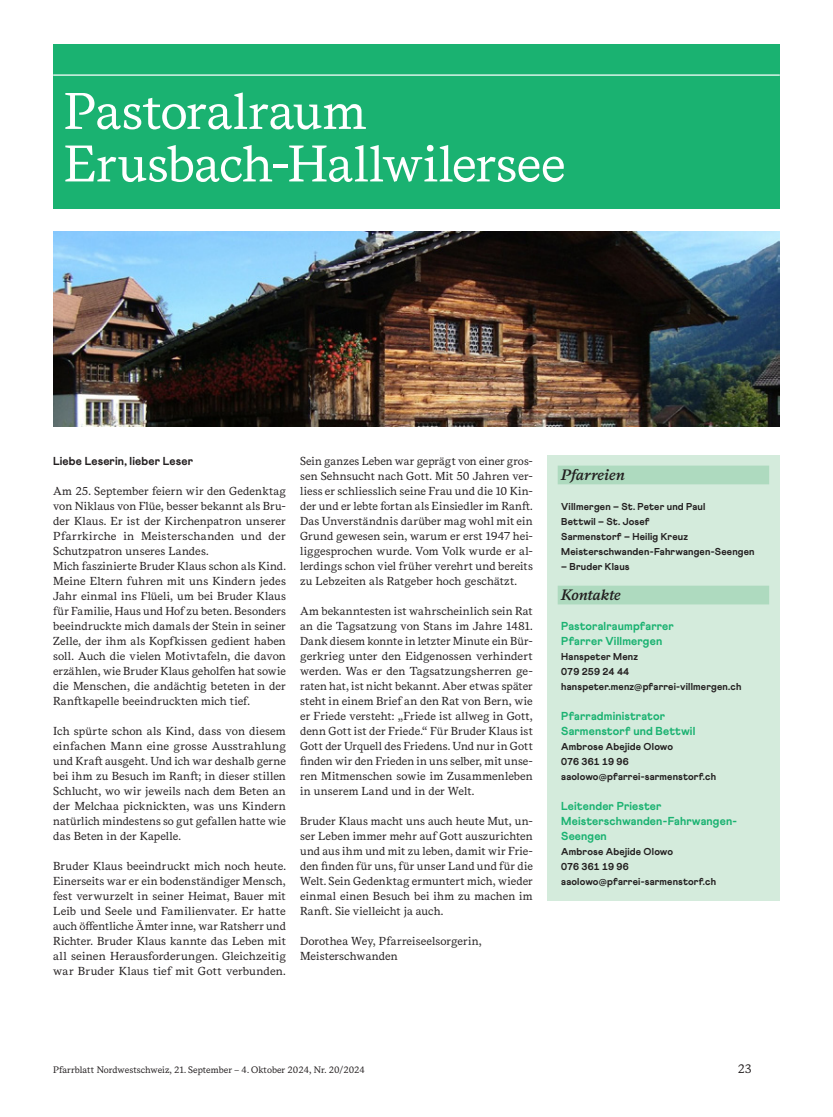
<style>
.page{position:relative;width:833px;height:1117px;background:#fff}
.page>*{position:absolute;margin:0;border:0;box-sizing:border-box;transform-origin:0 0}
.header_pastoral_federation{font:51.25px/52.5px "Messina Serif";letter-spacing:-.015em;color:#fff}
.t1{font:italic 600 15px "Messina Serif";letter-spacing:-.005em;color:#231f20}
.t2{font:12.5px "Messina Serif";color:#231f20}
.paragraph{font:11.5px/15px "Messina Serif";letter-spacing:.005em;color:#231f20;text-align:justify}
.subtitle{font:800 11.5px/15px "Athletics";letter-spacing:.01em;color:#1ab271}
.subheadline-1{font:800 11.5px "Athletics";letter-spacing:.01em;color:#231f20}
.paragraph-2{font:800 10px/15px "Athletics";letter-spacing:.015em;color:#231f20}
.t3{font:9.38px "Messina Serif";color:#231f20}
</style>
<div class="page">
<div style="left:547px;top:455px;width:233px;height:39px;background:#d4ebdc"></div>
<div style="left:557px;top:465px;width:212px;height:19px;background:#aedabf"></div>
<div style="left:547px;top:494px;width:233px;height:90px;background:#d4ebdc"></div>
<div style="left:547px;top:575px;width:233px;height:39px;background:#d4ebdc"></div>
<div style="left:557px;top:585px;width:212px;height:19px;background:#aedabf"></div>
<div style="left:547px;top:605px;width:233px;height:39px;background:#d4ebdc"></div>
<div style="left:547px;top:644px;width:233px;height:60px;background:#d4ebdc"></div>
<div style="left:547px;top:695px;width:233px;height:39px;background:#d4ebdc"></div>
<div style="left:547px;top:734px;width:233px;height:60px;background:#d4ebdc"></div>
<div style="left:547px;top:785px;width:233px;height:39px;background:#d4ebdc"></div>
<div style="left:547px;top:800px;width:233px;height:54px;background:#d4ebdc"></div>
<div style="left:547px;top:839px;width:233px;height:60px;background:#d4ebdc"></div>
<div style="left:53px;top:44px;width:727px;height:165px;background:#1ab271"></div>
<hr style="left:53px;top:74px;width:727px;height:2px;background:#fff">
<img style="left:53px;top:232px;width:727px;height:194px">
<p class="header_pastoral_federation" style="left:64px;top:85px;width:503px">Pastoralraum<br>Erusbach-Hallwilersee</p>
<p class="subheadline-1" style="left:53px;top:454px;width:141px">Liebe Leserin, lieber Leser</p>
<p class="paragraph" style="left:53px;top:483px;width:234px">Am 25. September feiern wir den Gedenktag von Niklaus von Flüe, besser bekannt als Bru&shy;der Klaus. Er ist der Kirchenpatron unserer Pfarrkirche in Meisterschanden und der Schutzpatron unseres Landes.</p>
<p class="paragraph" style="left:53px;top:558px;width:234px">Mich faszinierte Bruder Klaus schon als Kind.<br>Meine Eltern fuhren mit uns Kindern jedes Jahr einmal ins Flüeli, um bei Bruder Klaus für Familie, Haus und Hof zu beten. Besonders beeindruckte mich damals der Stein in seiner Zelle, der ihm als Kopfkissen gedient haben soll. Auch die vielen Motivtafeln, die davon erzählen, wie Bruder Klaus geholfen hat sowie die Menschen, die andächtig beteten in der Ranftkapelle beeindruckten mich tief.</p>
<p class="paragraph" style="left:53px;top:723px;width:234px">Ich spürte schon als Kind, dass von diesem einfachen Mann eine grosse Ausstrahlung und Kraft ausgeht. Und ich war deshalb gerne bei ihm zu Besuch im Ranft; in dieser stillen Schlucht, wo wir jeweils nach dem Beten an der Melchaa picknickten, was uns Kindern natürlich mindestens so gut gefallen hatte wie das Beten in der Kapelle.</p>
<p class="paragraph" style="left:53px;top:858px;width:234px">Bruder Klaus beeindruckt mich noch heute.<br>Einerseits war er ein bodenständiger Mensch, fest verwurzelt in seiner Heimat, Bauer mit Leib und Seele und Familienvater. Er hatte auch öffentliche Ämter inne, war Ratsherr und Richter. Bruder Klaus kannte das Leben mit all seinen Herausforderungen. Gleichzeitig war Bruder Klaus tief mit Gott verbunden.</p>
<p class="paragraph" style="left:300px;top:453px;width:234px">Sein ganzes Leben war geprägt von einer gros&shy;sen Sehnsucht nach Gott. Mit 50 Jahren ver&shy;liess er schliesslich seine Frau und die 10 Kin&shy;der und er lebte fortan als Einsiedler im Ranft.<br>Das Unverständnis darüber mag wohl mit ein Grund gewesen sein, warum er erst 1947 hei&shy;liggesprochen wurde. Vom Volk wurde er al&shy;lerdings schon viel früher verehrt und bereits zu Lebzeiten als Ratgeber hoch geschätzt.</p>
<p class="paragraph" style="left:300px;top:603px;width:234px">Am bekanntesten ist wahrscheinlich sein Rat an die Tagsatzung von Stans im Jahre 1481.<br>Dank diesem konnte in letzter Minute ein Bür&shy;gerkrieg unter den Eidgenossen verhindert werden. Was er den Tagsatzungsherren ge&shy;raten hat, ist nicht bekannt. Aber etwas später steht in einem Brief an den Rat von Bern, wie er Friede versteht: „Friede ist allweg in Gott, denn Gott ist der Friede.“ Für Bruder Klaus ist Gott der Urquell des Friedens. Und nur in Gott finden wir den Frieden in uns selber, mit unse&shy;ren Mitmenschen sowie im Zusammenleben in unserem Land und in der Welt.</p>
<p class="paragraph" style="left:300px;top:813px;width:234px">Bruder Klaus macht uns auch heute Mut, un&shy;ser Leben immer mehr auf Gott auszurichten und aus ihm und mit zu leben, damit wir Frie&shy;den finden für uns, für unser Land und für die Welt. Sein Gedenktag ermuntert mich, wieder einmal einen Besuch bei ihm zu machen im Ranft. Sie vielleicht ja auch.</p>
<p class="paragraph" style="left:300px;top:933px;width:183px">Dorothea Wey, Pfarreiseelsorgerin,</p>
<p class="paragraph" style="left:300px;top:948px;width:99px">Meisterschwanden</p>
<p class="t1" style="left:561px;top:463px;width:65px">Pfarreien</p>
<p class="paragraph-2" style="left:561px;top:499px;width:195px">Villmergen – St. Peter und Paul<br>Bettwil – St. Josef<br>Sarmenstorf – Heilig Kreuz<br>Meisterschwanden-Fahrwangen-Seengen</p>
<p class="paragraph-2" style="left:561px;top:559px;width:70px">– Bruder Klaus</p>
<p class="t1" style="left:561px;top:583px;width:61px">Kontakte</p>
<p class="subtitle" style="left:561px;top:618px;width:114px">Pastoralraumpfarrer</p>
<p class="subtitle" style="left:561px;top:633px;width:102px">Pfarrer Villmergen</p>
<p class="paragraph-2" style="left:561px;top:649px;width:182px">Hanspeter Menz<br>079 259 24 44 hanspeter.menz@pfarrei-villmergen.ch</p>
<p class="subtitle" style="left:561px;top:708px;width:105px">Pfarradministrator</p>
<p class="subtitle" style="left:561px;top:723px;width:136px">Sarmenstorf und Bettwil</p>
<p class="paragraph-2" style="left:561px;top:739px;width:156px">Ambrose Abejide Olowo<br>076 361 19 96 aaolowo@pfarrei-sarmenstorf.ch</p>
<p class="subtitle" style="left:561px;top:798px;width:102px">Leitender Priester</p>
<p class="subtitle" style="left:561px;top:813px;width:177px">Meisterschwanden-Fahrwangen-<br>Seengen</p>
<p class="paragraph-2" style="left:561px;top:844px;width:156px">Ambrose Abejide Olowo<br>076 361 19 96 aaolowo@pfarrei-sarmenstorf.ch</p>
<p class="t3" style="left:53px;top:1062px;width:313px">Pfarrblatt Nordwestschweiz, 21. September – 4. Oktober 2024, Nr. 20/2024</p>
<p class="t2" style="left:737px;top:1059px;width:15px">23</p>
</div>
